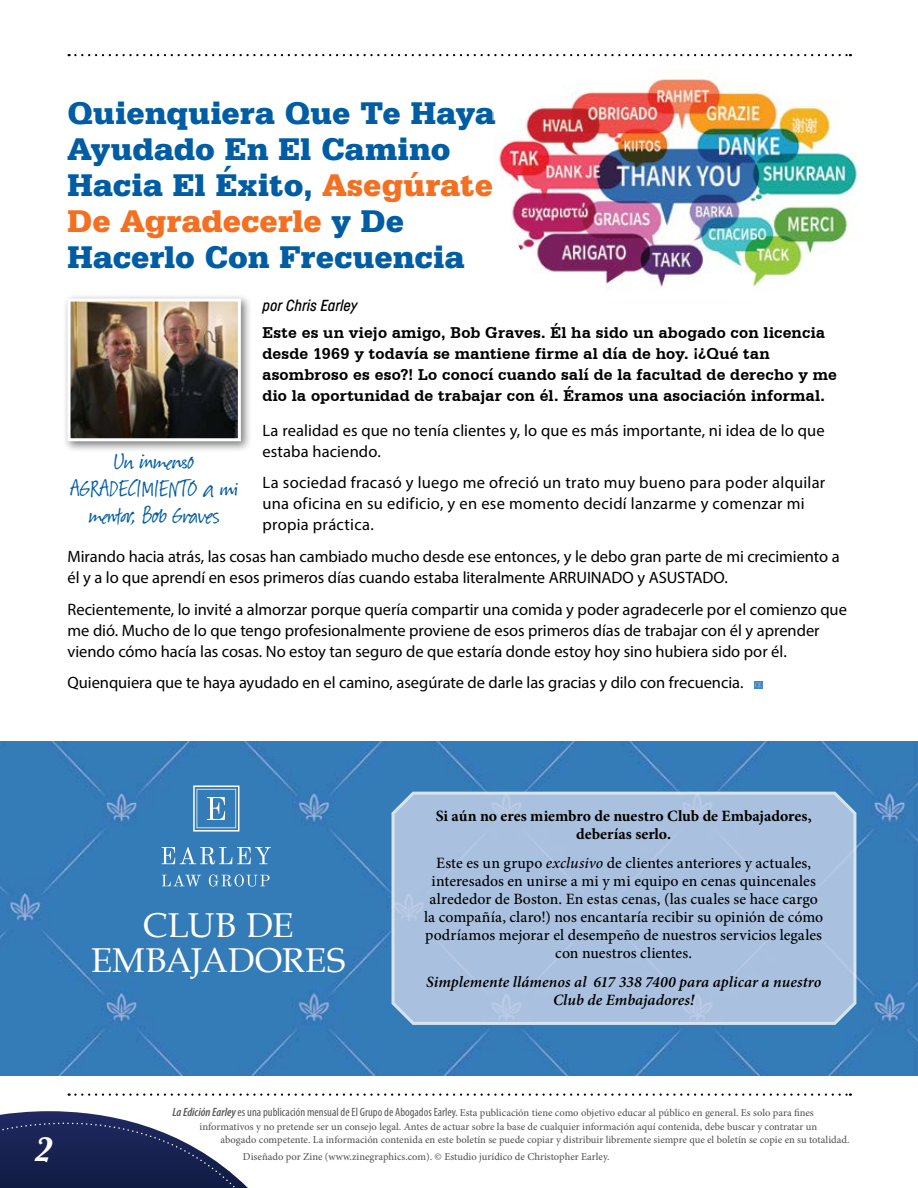
<style>
.page{position:relative;width:918px;height:1188px;background:#fff}
.page>*{position:absolute;margin:0;border:0;box-sizing:border-box;transform-origin:0 0}
.t1{font:italic 700 35.25px "Baskerville";color:#fff}
.t2{font:34.5px/34.5px "Book Antiqua";color:#fff;text-align:center}
.t3{font:900 33px/36px "Serifa BT";color:#005da4}
.t4{font:27px/27px "Suomi Hand Script";letter-spacing:.01em;color:#005da4;text-align:center}
.t5{font:16.5px/21px "Myriad Pro";color:#000}
.t6{font:700 16.5px/21px "Serifa BT";letter-spacing:.015em;color:#000}
.t7{font:16.5px/21px "Myriad Pro";letter-spacing:.02em;color:#000}
.t8{font:500 15.75px/18px "Minion Pro";letter-spacing:.005em;color:#000;text-align:center}
.t9{font:italic 600 15.75px/18px "Minion Pro";letter-spacing:.005em;color:#000;text-align:center}
.t10{font:700 15.75px/18px "Minion Pro";letter-spacing:-.005em;color:#000;text-align:center}
.t11{font:italic 500 15.75px "Fabrikat";letter-spacing:.005em;color:#000}
.t12{font:500 10.5px "Minion Pro";color:#58595b}
.s1{color:#f36f21}
.s2{font-style:italic}
.s3{font-family:"Myriad Pro";font-weight:600;font-style:italic;font-stretch:condensed;font-size:12px}
.s4{font-family:"Myriad Pro";font-weight:400;font-stretch:condensed;font-size:12px}
</style>
<div class="page">
<svg style="left:0;top:1093px;width:851px;height:95px"></svg>
<div style="left:0;top:741px;width:918px;height:335px;background:#347cb7"></div>
<svg style="left:390px;top:790px;width:468px;height:236px"></svg>
<svg style="left:193px;top:786px;width:47px;height:46px"></svg>
<svg style="left:162px;top:847px;width:109px;height:17px"></svg>
<svg style="left:162px;top:875px;width:39px;height:12px"></svg>
<svg style="left:209px;top:874px;width:61px;height:13px"></svg>
<svg style="left:755px;top:681px;width:7px;height:7px"></svg>
<img style="left:498px;top:73px;width:360px;height:218px">
<div style="left:63px;top:294px;width:189px;height:159px;background:#000;opacity:.5"></div>
<img style="left:72px;top:303px;width:165px;height:134px">
<div style="left:68px;top:299px;width:173px;height:142px;border:3px solid #fff"></div>
<svg style="left:69px;top:54px;width:782px;height:2px"></svg>
<h3 class="t3" style="left:68px;top:94px;width:429px">Quienquiera Que Te Haya<br>Ayudado En El Camino<br>Hacia El Éxito, <span class="s1">Asegúrate<br>De Agradecerle</span> y De<br>Hacerlo Con Frecuencia</h3>
<p class="t11" style="left:262px;top:295px;width:97px">por Chris Earley</p>
<p class="t6" style="left:262px;top:322px;width:576px">Este es un viejo amigo, Bob Graves. Él ha sido un abogado con licencia desde 1969 y todavía se mantiene firme al día de hoy. ¡¿Qué tan asombroso es eso?! Lo conocí cuando salí de la facultad de derecho y me dio la oportunidad de trabajar con él. Éramos una asociación informal.</p>
<p class="t5" style="left:262px;top:419px;width:564px">La realidad es que no tenía clientes y, lo que es más importante, ni idea de lo que estaba haciendo.</p>
<p class="t7" style="left:262px;top:472px;width:564px">La sociedad fracasó y luego me ofreció un trato muy bueno para poder alquilar una oficina en su edificio, y en ese momento decidí lanzarme y comenzar mi propia práctica.</p>
<p class="t5" style="left:67px;top:546px;width:774px">Mirando hacia atrás, las cosas han cambiado mucho desde ese entonces, y le debo gran parte de mi crecimiento a él y a lo que aprendí en esos primeros días cuando estaba literalmente ARRUINADO y ASUSTADO.</p>
<p class="t5" style="left:67px;top:599px;width:781px">Recientemente, lo invité a almorzar porque quería compartir una comida y poder agradecerle por el comienzo que me dió. Mucho de lo que tengo profesionalmente proviene de esos primeros días de trabajar con él y aprender viendo cómo hacía las cosas. No estoy tan seguro de que estaría donde estoy hoy sino hubiera sido por él.</p>
<p class="t5" style="left:67px;top:672px;width:677px">Quienquiera que te haya ayudado en el camino, asegúrate de darle las gracias y dilo con frecuencia.</p>
<h3 class="t4" style="left:70px;top:450px;width:169px">Un inmenso<br>AGRADECIMIENTO a mi mentor, Bob Graves</h3>
<h1 class="t1" style="left:34px;top:1125px;width:20px">2</h1>
<h2 class="t2" style="left:91px;top:908px;width:256px">CLUB DE<br>EMBAJADORES</h2>
<p class="t10" style="left:436px;top:807px;width:378px">Si aún no eres miembro de nuestro Club de Embajadores, deberías serlo.</p>
<p class="t8" style="left:424px;top:854px;width:401px">Este es un grupo <span class="s2">exclusivo</span> de clientes anteriores y actuales, interesados en unirse a mi y mi equipo en cenas quincenales alrededor de Boston. En estas cenas, (las cuales se hace cargo la compañía, claro!) nos encantaría recibir su opinión de cómo podríamos mejorar el desempeño de nuestros servicios legales con nuestros clientes.</p>
<p class="t9" style="left:426px;top:973px;width:397px">Simplemente llámenos al 617 338 7400 para aplicar a nuestro<br>Club de Embajadores!</p>
<p class="t12" style="left:172px;top:1106px;width:643px"><span class="s3">La Edición Earley</span> <span class="s4">es una publicación mensual de El Grupo de Abogados Earley.</span> Esta publicación tiene como objetivo educar al público en general. Es solo para fines</p>
<p class="t12" style="left:199px;top:1119px;width:619px">informativos y no pretende ser un consejo legal. Antes de actuar sobre la base de cualquier información aquí contenida, debe buscar y contratar un</p>
<p class="t12" style="left:220px;top:1133px;width:630px">abogado competente. La información contenida en este boletín se puede copiar y distribuir libremente siempre que el boletín se copie en su totalidad.</p>
<p class="t12" style="left:243px;top:1149px;width:368px">Diseñado por Zine (www.zinegraphics.com). © Estudio jurídico de Christopher Earley.</p>
</div>
